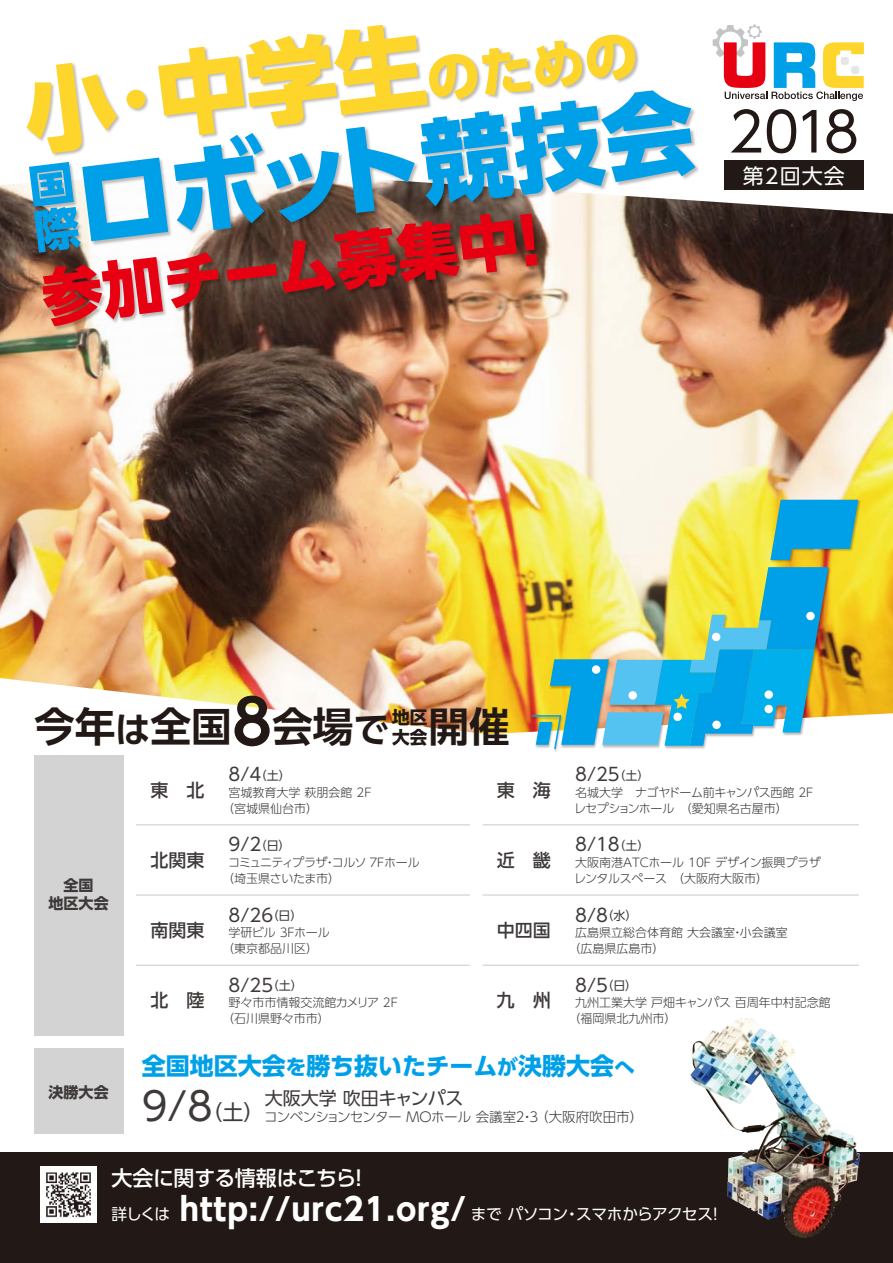
<style>
.page{position:relative;width:893px;height:1263px;background:#fff}
.page>*{position:absolute;margin:0;border:0;box-sizing:border-box;transform-origin:0 0}
.t1{font:800 91.8px "UD Shin Go Pro";color:#fed52b}
.t2{font:800 91.8px "UD Shin Go Pro";color:#00a0e9}
.t3{font:800 61.2px "UD Shin Go Pro";color:#e60012}
.t4{font:54px "UD Shin Go Pro";color:#221815}
.t5{font:700 40.65px "UD Shin Go Pro De";color:#221815}
.t6{font:700 24px "UD Shin Go Pro";color:#00a0e9}
.t7{font:500 21px "UD Shin Go Pr 6";letter-spacing:-.03em;color:#fff}
.t8{font:21px "UD Shin Go Pro";letter-spacing:.05em;color:#fff}
.t9{font:18px "UD Shin Go Pro";color:#3e3a39}
.t10{font:500 18px "UD Shin Go Pro";color:#3e3a39}
.t11{font:700 17.55px/19.4px "UD Shin Go Pro";color:#221815}
.t12{font:15.75px "UD Shin Go Pr 6";letter-spacing:-.04em;color:#fff}
.t13{font:700 15px/18px "UD Shin Go Pro";color:#3e3a39;text-align:center}
.t14{font:300 13.5px "UD Shin Go Pro";letter-spacing:-.035em;color:#3e3a39}
.t15{font:300 12px/15.8px "UD Shin Go Pro";color:#3e3a39}
.t16{font:300 12px/15.8px "UD Shin Go Pro";letter-spacing:-.03em;color:#3e3a39}
.t17{font:300 12px/15.8px "UD Shin Go Pro";letter-spacing:-.035em;color:#3e3a39}
.s1{font-weight:400}
.s2{font-size:54px}
.s3{font-size:99px}
.s4{font-size:64.2px}
.s5{font-size:35.55px}
.s6{font-size:61.05px}
.s7{font-size:12px}
.s8{font-size:21px}
.s9{font-weight:400;font-size:39px}
.s10{font-weight:400;font-size:21px}
.s11{font-weight:700;font-size:31.05px}
</style>
<div class="page">
<img style="left:0;top:184px;width:893px;height:550px">
<div style="left:0;top:1152px;width:893px;height:111px;background:#221815"></div>
<img style="left:40px;top:1166px;width:56px;height:56px">
<img style="left:690px;top:1018px;width:170px;height:220px">
<svg style="left:713px;top:25px;width:151px;height:76px"></svg>
<div style="left:724px;top:160px;width:140px;height:30px;background:#221815"></div>
<img style="left:17px;top:26px;width:692px;height:330px">
<div style="left:34px;top:1048px;width:89px;height:85px;background:#d3d3d4"></div>
<img style="left:531px;top:498px;width:332px;height:254px">
<svg style="left:770px;top:500px;width:88px;height:60px;background:#38a8b9"></svg>
<img style="left:531px;top:567px;width:297px;height:184px">
<div style="left:34px;top:755px;width:89px;height:280px;background:#d3d3d4"></div>
<hr style="left:136px;top:824px;width:334px;height:1px;background:#c9caca">
<hr style="left:136px;top:895px;width:334px;height:1px;background:#c9caca">
<hr style="left:136px;top:965px;width:334px;height:1px;background:#c9caca">
<hr style="left:483px;top:824px;width:376px;height:1px;background:#c9caca">
<hr style="left:483px;top:895px;width:376px;height:1px;background:#c9caca">
<hr style="left:483px;top:965px;width:376px;height:1px;background:#c9caca">
<svg style="left:29px;top:131px;width:318px;height:122px"></svg>
<h1 class="t1" style="left:15px;top:38px;width:617px;rotate:-7deg">小<span class="s1">・</span>中学生<span class="s2">のための</span></h1>
<h1 class="t2" style="left:315px;top:101px;width:374px;rotate:-7deg"><span class="s3">ト</span>競技会</h1>
<h2 class="t3" style="left:36px;top:249px;width:523px;rotate:-7deg">参加チーム募集中<span class="s4">！</span></h2>
<h3 class="t4" style="left:728px;top:88px;width:132px">2018</h3>
<h3 class="t8" style="left:743px;top:159px;width:104px">第2回大会</h3>
<h3 class="t5" style="left:34px;top:693px;width:356px">今年<span class="s5">は</span>全国<span class="s6">8</span>会場<span class="s5">で</span></h3>
<h3 class="t11" style="left:392px;top:707px;width:37px">地区大会</h3>
<h3 class="t5" style="left:429px;top:693px;width:83px">開催</h3>
<p class="t13" style="left:49px;top:876px;width:61px">全国<br>地区大会</p>
<h3 class="t9" style="left:229px;top:760px;width:64px">8/4<span class="s7">（土）</span></h3>
<h3 class="t9" style="left:575px;top:760px;width:76px">8/25<span class="s7">（土）</span></h3>
<h3 class="t10" style="left:497px;top:775px;width:55px">東　海</h3>
<p class="t16" style="left:574px;top:784px;width:253px">名城大学　ナゴヤドーム前キャンパス西館 2F　レセプションホール　（愛知県名古屋市）</p>
<h3 class="t10" style="left:150px;top:775px;width:56px">東　北</h3>
<p class="t15" style="left:222px;top:784px;width:151px;text-indent:7px">宮城教育大学 萩朋会館 2F（宮城県仙台市）</p>
<h3 class="t10" style="left:150px;top:845px;width:56px">北関東</h3>
<h3 class="t9" style="left:229px;top:830px;width:63px">9/2<span class="s7">（日）</span></h3>
<p class="t17" style="left:222px;top:854px;width:199px;text-indent:6px">コミュニティプラザ・コルソ ７Fホール（埼玉県さいたま市）</p>
<h3 class="t10" style="left:497px;top:845px;width:55px">近　畿</h3>
<h3 class="t9" style="left:575px;top:830px;width:76px">8/18<span class="s7">（土）</span></h3>
<p class="t15" style="left:574px;top:854px;width:248px">大阪南港ATCホール 10F デザイン振興プラザレンタルスペース　（大阪府大阪市）</p>
<h3 class="t10" style="left:150px;top:915px;width:56px">南関東</h3>
<h3 class="t9" style="left:229px;top:900px;width:75px">8/26<span class="s7">（日）</span></h3>
<p class="t15" style="left:222px;top:924px;width:109px;text-indent:7px">学研ビル ３Fホール（東京都品川区）</p>
<h3 class="t10" style="left:497px;top:915px;width:55px">中四国</h3>
<h3 class="t9" style="left:575px;top:900px;width:64px">8/8<span class="s7">（水）</span></h3>
<p class="t15" style="left:569px;top:924px;width:221px;text-indent:7px">広島県立総合体育館 大会議室・小会議室（広島県広島市）</p>
<h3 class="t10" style="left:150px;top:985px;width:56px">北　陸</h3>
<h3 class="t9" style="left:229px;top:970px;width:76px">8/25<span class="s7">（土）</span></h3>
<p class="t15" style="left:222px;top:994px;width:178px;text-indent:7px">野々市市情報交流館カメリア 2F（石川県野々市市）</p>
<h3 class="t10" style="left:497px;top:985px;width:55px">九　州</h3>
<h3 class="t9" style="left:575px;top:970px;width:63px">8/5<span class="s7">（日）</span></h3>
<p class="t15" style="left:569px;top:994px;width:264px;text-indent:7px">九州工業大学 戸畑キャンパス 百周年中村記念館（福岡県北九州市）</p>
<h3 class="t6" style="left:142px;top:1046px;width:495px">全国地区大会<span class="s8">を</span>勝ち抜いたチーム<span class="s8">が</span>決勝大会<span class="s8">へ</span></h3>
<p class="t13" style="left:49px;top:1082px;width:61px">決勝大会</p>
<h3 class="t9" style="left:265px;top:1084px;width:200px">大阪大学 吹田キャンパス</h3>
<p class="t14" style="left:142px;top:1106px;width:503px"><span class="s9">9/8</span><span class="s10">（土）</span>コンベンションセンター ＭＯホール 会議室２・３ （大阪府吹田市）</p>
<h3 class="t7" style="left:112px;top:1161px;width:259px">大会に関する情報はこちら！</h3>
<h3 class="t12" style="left:112px;top:1201px;width:613px">詳しくは <span class="s11">http://urc21.org/</span> まで パソコン・スマホからアクセス！</h3>
</div>
